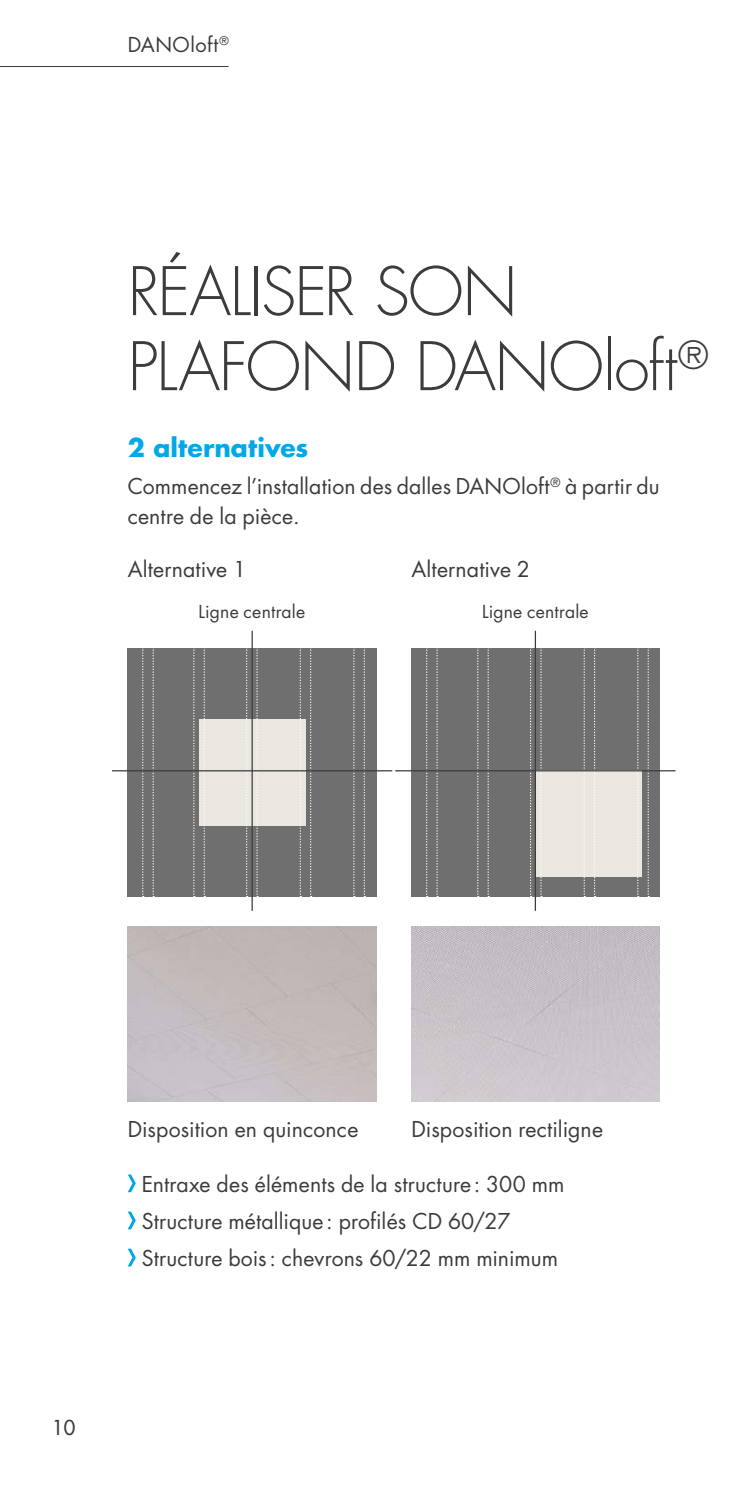
<style>
.page{position:relative;width:745px;height:1489px;background:#fff}
.page>*{position:absolute;margin:0;border:0;box-sizing:border-box;transform-origin:0 0}
.t1{font:300 65px/75px "Futura Std";letter-spacing:-.025em;color:#3c3c3b}
.t2{font:700 25px "Futura Std";letter-spacing:.005em;color:#00a8e7}
.X04_Fließ_10_14_book{font:21.25px/30px "Futura Std";letter-spacing:.005em;color:#3c3c3b}
.t3{font:20px "Futura Std";letter-spacing:.02em;color:#3c3c3b}
.t4{font:500 20px "Futura Std";color:#3c3c3b}
.X04_Fließ_10_14_book-2{font:17.5px "Futura Std";letter-spacing:.01em;color:#3c3c3b}
</style>
<div class="page">
<img style="left:411px;top:926px;width:248px;height:175px">
<svg style="left:128px;top:1174px;width:8px;height:18px"></svg>
<svg style="left:128px;top:1211px;width:8px;height:18px"></svg>
<svg style="left:128px;top:1248px;width:8px;height:18px"></svg>
<div style="left:128px;top:647px;width:248px;height:249px;background:#706f6f"></div>
<div style="left:411px;top:647px;width:248px;height:249px;background:#706f6f"></div>
<div style="left:199px;top:719px;width:106px;height:106px;background:#eae7e0"></div>
<div style="left:535px;top:770px;width:106px;height:107px;background:#eae7e0"></div>
<svg style="left:142px;top:647px;width:2px;height:250px"></svg>
<svg style="left:152px;top:647px;width:2px;height:250px"></svg>
<svg style="left:426px;top:647px;width:1px;height:250px"></svg>
<svg style="left:436px;top:647px;width:2px;height:250px"></svg>
<svg style="left:193px;top:647px;width:2px;height:250px"></svg>
<svg style="left:203px;top:647px;width:2px;height:250px"></svg>
<svg style="left:477px;top:647px;width:1px;height:250px"></svg>
<svg style="left:487px;top:647px;width:2px;height:250px"></svg>
<svg style="left:246px;top:647px;width:1px;height:250px"></svg>
<svg style="left:256px;top:647px;width:2px;height:250px"></svg>
<svg style="left:529px;top:647px;width:2px;height:250px"></svg>
<svg style="left:540px;top:647px;width:1px;height:250px"></svg>
<svg style="left:299px;top:647px;width:2px;height:250px"></svg>
<svg style="left:310px;top:647px;width:1px;height:250px"></svg>
<svg style="left:583px;top:647px;width:2px;height:250px"></svg>
<svg style="left:593px;top:647px;width:2px;height:250px"></svg>
<svg style="left:353px;top:647px;width:1px;height:250px"></svg>
<svg style="left:363px;top:647px;width:2px;height:250px"></svg>
<svg style="left:636px;top:647px;width:2px;height:250px"></svg>
<svg style="left:647px;top:647px;width:1px;height:250px"></svg>
<hr style="left:251px;top:630px;width:1px;height:280px;background:#3c3c3b">
<hr style="left:112px;top:770px;width:280px;height:1px;background:#3c3c3b">
<hr style="left:534px;top:630px;width:1px;height:280px;background:#3c3c3b">
<hr style="left:395px;top:770px;width:280px;height:1px;background:#3c3c3b">
<hr style="left:0;top:66px;width:228px;height:1px;background:#3c3c3b">
<p class="t3" style="left:128px;top:32px;width:102px">DANOloft<sup>®</sup></p>
<p class="t1" style="left:128px;top:256px;width:582px">RÉALISER SON<br>PLAFOND DANOloft<sup>®</sup></p>
<p class="t2" style="left:128px;top:431px;width:182px">2 alternatives</p>
<p class="X04_Fließ_10_14_book" style="left:128px;top:471px;width:533px">Commencez l’installation des dalles DANOloft<sup>®</sup> à partir du centre de la pièce.</p>
<p class="X04_Fließ_10_14_book" style="left:128px;top:554px;width:120px">Alternative 1</p>
<p class="X04_Fließ_10_14_book" style="left:411px;top:554px;width:120px">Alternative 2</p>
<p class="X04_Fließ_10_14_book-2" style="left:198px;top:600px;width:108px">Ligne centrale</p>
<p class="X04_Fließ_10_14_book-2" style="left:481px;top:600px;width:108px">Ligne centrale</p>
<p class="X04_Fließ_10_14_book" style="left:128px;top:1114px;width:232px">Disposition en quinconce</p>
<p class="X04_Fließ_10_14_book" style="left:411px;top:1114px;width:193px">Disposition rectiligne</p>
<p class="X04_Fließ_10_14_book" style="left:142px;top:1169px;width:424px">Entraxe des éléments de la structure: 300 mm</p>
<p class="X04_Fließ_10_14_book" style="left:142px;top:1206px;width:370px">Structure métallique: profilés CD 60/27</p>
<p class="X04_Fließ_10_14_book" style="left:142px;top:1243px;width:417px">Structure bois: chevrons 60/22 mm minimum</p>
<p class="t4" style="left:52px;top:1414px;width:25px">10</p>
</div>
